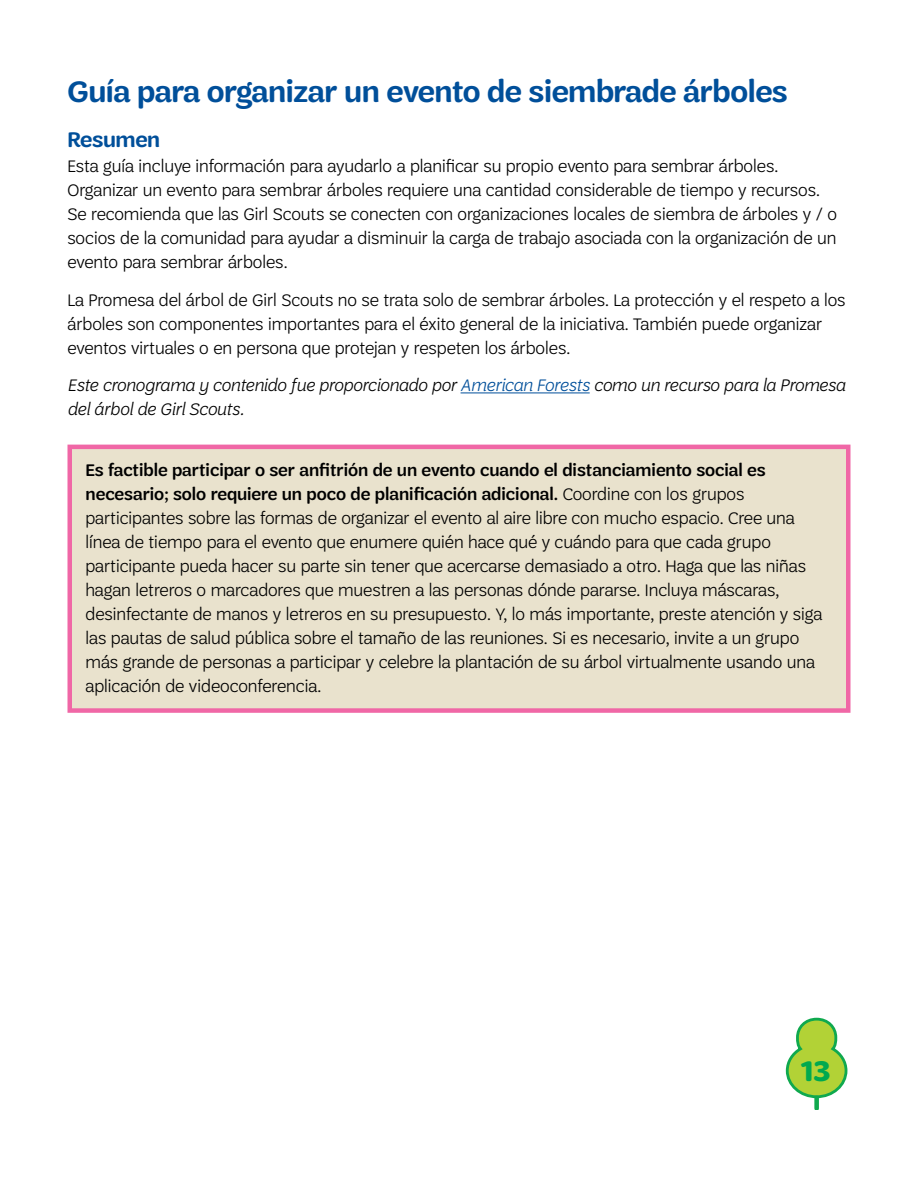
<style>
.page{position:relative;width:918px;height:1188px;background:#fff}
.page>*{position:absolute;margin:0;border:0;box-sizing:border-box;transform-origin:0 0}
.t1{font:600 31.5px "Trefoil Sans";letter-spacing:-.015em;color:#004f9a}
.t2{font:700 30px "Trefoil Sans";color:#00a94f}
.t3{font:600 22.5px "Trefoil Sans";letter-spacing:-.015em;color:#004f9a}
.t4{font:300 18px/24px "Trefoil Sans";color:#000}
.t5{font:italic 300 18px/24px "Trefoil Sans";color:#000}
.s1{color:#004f9a}
.s2{font-weight:500}
</style>
<div class="page">
<svg style="left:785px;top:1017px;width:63px;height:82px"></svg>
<div style="left:814px;top:1098px;width:5px;height:11px;background:#0fa94e"></div>
<hr style="left:461px;top:392px;width:129px;height:1px;background:#004f9a">
<div style="left:70px;top:447px;width:778px;height:264px;background:#e9e2cd"></div>
<div style="left:68px;top:445px;width:782px;height:268px;border:4px solid #f067a6"></div>
<h1 class="t1" style="left:68px;top:74px;width:722px">Guía para organizar un evento de siembrade árboles</h1>
<p class="t3" style="left:68px;top:127px;width:94px">Resumen</p>
<p class="t4" style="left:68px;top:154px;width:771px">Esta guía incluye información para ayudarlo a planificar su propio evento para sembrar árboles.<br>Organizar un evento para sembrar árboles requiere una cantidad considerable de tiempo y recursos.<br>Se recomienda que las Girl Scouts se conecten con organizaciones locales de siembra de árboles y / o socios de la comunidad para ayudar a disminuir la carga de trabajo asociada con la organización de un evento para sembrar árboles.</p>
<p class="t4" style="left:68px;top:288px;width:780px">La Promesa del árbol de Girl Scouts no se trata solo de sembrar árboles. La protección y el respeto a los árboles son componentes importantes para el éxito general de la iniciativa. También puede organizar eventos virtuales o en persona que protejan y respeten los árboles.</p>
<p class="t5" style="left:68px;top:373px;width:779px">Este cronograma y contenido fue proporcionado por <span class="s1">American Forests</span> como un recurso para la Promesa del árbol de Girl Scouts.</p>
<p class="t4" style="left:86px;top:458px;width:738px"><span class="s2">Es factible participar o ser anfitrión de un evento cuando el distanciamiento social es necesario; solo requiere un poco de planificación adicional.</span> Coordine con los grupos participantes sobre las formas de organizar el evento al aire libre con mucho espacio. Cree una línea de tiempo para el evento que enumere quién hace qué y cuándo para que cada grupo participante pueda hacer su parte sin tener que acercarse demasiado a otro. Haga que las niñas hagan letreros o marcadores que muestren a las personas dónde pararse. Incluya máscaras, desinfectante de manos y letreros en su presupuesto. Y, lo más importante, preste atención y siga las pautas de salud pública sobre el tamaño de las reuniones. Si es necesario, invite a un grupo más grande de personas a participar y celebre la plantación de su árbol virtualmente usando una aplicación de videoconferencia.</p>
<h2 class="t2" style="left:801px;top:1055px;width:31px">13</h2>
</div>
